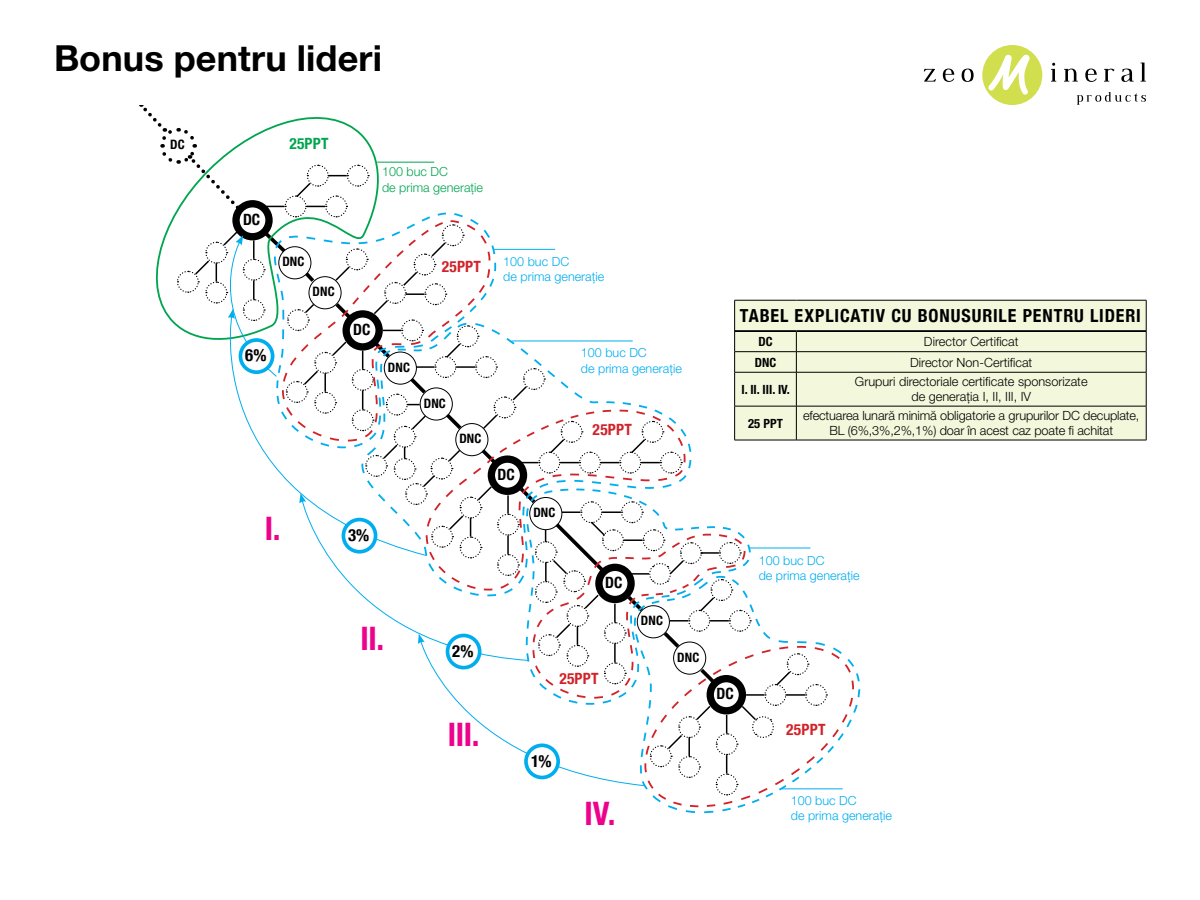
<style>
.page{position:relative;width:1200px;height:900px;background:#fff}
.page>*{position:absolute;margin:0;border:0;box-sizing:border-box;transform-origin:0 0}
.t1{font:700 36px "Helvetica Neue LT Pro";letter-spacing:.005em;color:#000}
.t2{font:700 condensed 32.25px "Helvetica Neue";letter-spacing:-.01em;color:#ed028c}
.t3{font:700 condensed 18px "Helvetica Neue";letter-spacing:.05em;color:#000}
.t4{font:700 condensed 16.8px "Helvetica Neue";color:#000}
.t5{font:700 condensed 15.45px "Helvetica Neue";letter-spacing:.01em;color:#d1232a}
.t6{font:700 condensed 15.45px "Helvetica Neue";color:#000}
.t7{font:700 condensed 15.45px "Helvetica Neue";letter-spacing:.01em;color:#00a54f}
.t8{font:700 condensed 12.9px "Helvetica Neue";letter-spacing:.01em;color:#000}
.t9{font:300 12.75px/14.5px "Helvetica Neue LT Pro";color:#000;text-align:center}
.t10{font:700 condensed 12.75px "Helvetica Neue LT Pro";color:#000}
.t11{font:300 12.6px/15.1px "Helvetica Neue LT Pro";color:#00aeef}
.t12{font:300 12.6px/15.1px "Helvetica Neue LT Pro";color:#00a54f}
</style>
<div class="page">
<svg style="left:924px;top:69px;width:12px;height:13px"></svg>
<svg style="left:943px;top:69px;width:11px;height:13px"></svg>
<svg style="left:962px;top:69px;width:12px;height:13px"></svg>
<svg style="left:1051px;top:63px;width:5px;height:19px"></svg>
<svg style="left:1064px;top:69px;width:14px;height:13px"></svg>
<svg style="left:1085px;top:69px;width:12px;height:13px"></svg>
<svg style="left:1104px;top:69px;width:11px;height:13px"></svg>
<svg style="left:1121px;top:69px;width:13px;height:13px"></svg>
<svg style="left:1141px;top:63px;width:5px;height:19px"></svg>
<svg style="left:1077px;top:92px;width:69px;height:13px"></svg>
<svg style="left:982px;top:45px;width:60px;height:60px"></svg>
<div style="left:865px;top:301px;width:281px;height:139px;background:#f3f7db"></div>
<hr style="left:796px;top:300px;width:350px;height:1px;background:#000">
<hr style="left:1146px;top:300px;width:1px;height:31px;background:#000">
<hr style="left:796px;top:351px;width:350px;height:1px;background:#000">
<svg style="left:1146px;top:331px;width:1px;height:41px"></svg>
<hr style="left:796px;top:372px;width:350px;height:1px;background:#000">
<hr style="left:1146px;top:372px;width:1px;height:34px;background:#000">
<hr style="left:796px;top:406px;width:350px;height:1px;background:#000">
<hr style="left:1146px;top:406px;width:1px;height:34px;background:#000">
<hr style="left:796px;top:440px;width:350px;height:1px;background:#000">
<hr style="left:796px;top:330px;width:350px;height:2px;background:#000">
<svg style="left:139px;top:105px;width:726px;height:709px"></svg>
<svg style="left:274px;top:212px;width:223px;height:230px"></svg>
<h1 class="t1" style="left:54px;top:36px;width:329px">Bonus pentru lideri</h1>
<p class="t8" style="left:170px;top:134px;width:16px">DC</p>
<p class="t7" style="left:289px;top:131px;width:41px">25PPT</p>
<p class="t6" style="left:243px;top:207px;width:19px">DC</p>
<p class="t8" style="left:282px;top:251px;width:24px">DNC</p>
<p class="t8" style="left:313px;top:281px;width:24px">DNC</p>
<h3 class="t4" style="left:245px;top:341px;width:23px">6%</h3>
<p class="t12" style="left:382px;top:164px;width:103px">100 buc DC<br>de prima generație</p>
<p class="t5" style="left:442px;top:254px;width:41px">25PPT</p>
<p class="t6" style="left:353px;top:317px;width:19px">DC</p>
<p class="t8" style="left:388px;top:356px;width:24px">DNC</p>
<p class="t8" style="left:424px;top:392px;width:24px">DNC</p>
<p class="t8" style="left:459px;top:428px;width:24px">DNC</p>
<h2 class="t2" style="left:265px;top:502px;width:17px">I.</h2>
<h3 class="t4" style="left:348px;top:521px;width:23px">3%</h3>
<h2 class="t2" style="left:360px;top:611px;width:25px">II.</h2>
<h3 class="t4" style="left:452px;top:637px;width:23px">2%</h3>
<h2 class="t2" style="left:448px;top:708px;width:33px">III.</h2>
<p class="t11" style="left:503px;top:254px;width:103px">100 buc DC<br>de prima generație</p>
<p class="t11" style="left:581px;top:345px;width:103px">100 buc DC<br>de prima generație</p>
<p class="t6" style="left:498px;top:461px;width:19px">DC</p>
<p class="t8" style="left:533px;top:502px;width:24px">DNC</p>
<p class="t5" style="left:593px;top:416px;width:41px">25PPT</p>
<p class="t6" style="left:605px;top:570px;width:19px">DC</p>
<p class="t5" style="left:559px;top:666px;width:41px">25PPT</p>
<p class="t8" style="left:641px;top:610px;width:24px">DNC</p>
<p class="t8" style="left:677px;top:646px;width:24px">DNC</p>
<h3 class="t4" style="left:531px;top:747px;width:22px">1%</h3>
<h2 class="t2" style="left:584px;top:787px;width:33px">IV.</h2>
<h3 class="t3" style="left:740px;top:301px;width:402px">TABEL EXPLICATIV CU BONUSURILE PENTRU LIDERI</h3>
<p class="t10" style="left:758px;top:334px;width:16px">DC</p>
<p class="t9" style="left:924px;top:334px;width:96px">Director Certificat</p>
<p class="t10" style="left:755px;top:354px;width:23px">DNC</p>
<p class="t9" style="left:910px;top:354px;width:124px">Director Non-Certificat</p>
<p class="t10" style="left:741px;top:381px;width:50px">I. II. III. IV.</p>
<p class="t9" style="left:855px;top:374px;width:234px">Grupuri directoriale certificate sponsorizate de generația I, II, III, IV</p>
<p class="t10" style="left:748px;top:415px;width:36px">25 PPT</p>
<p class="t9" style="left:803px;top:408px;width:338px">efectuarea lunară minimă obligatorie a grupurilor DC decuplate,<br>BL (6%,3%,2%,1%) doar în acest caz poate fi achitat</p>
<p class="t11" style="left:759px;top:552px;width:103px">100 buc DC<br>de prima generație</p>
<p class="t6" style="left:717px;top:681px;width:19px">DC</p>
<p class="t5" style="left:786px;top:717px;width:41px">25PPT</p>
<p class="t11" style="left:791px;top:793px;width:103px">100 buc DC<br>de prima generație</p>
</div>
